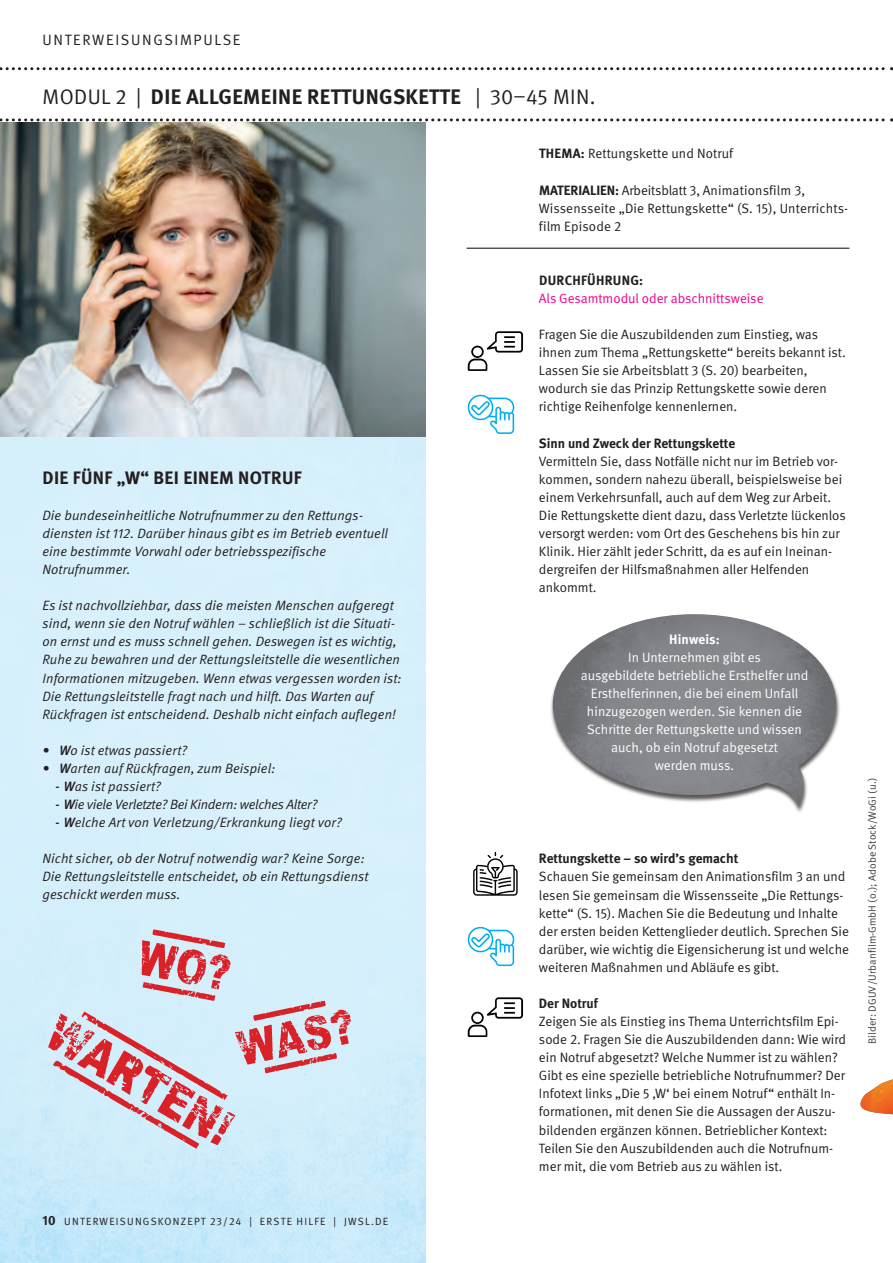
<style>
.page{position:relative;width:893px;height:1263px;background:#fff}
.page>*{position:absolute;margin:0;border:0;box-sizing:border-box;transform-origin:0 0}
.t1{font:700 21px "DGUV Meta";letter-spacing:.02em;color:#231f20}
.t2{font:21px "DGUV Meta";letter-spacing:.02em;color:#231f20}
.t3{font:700 18px "DGUV Meta";letter-spacing:.02em;color:#231f20}
.t4{font:15px "DGUV Meta";letter-spacing:.11em;color:#231f20}
.N_Fließtext_normal{font:13.5px/18.1px "DGUV Meta";color:#231f20}
.N_Fließtext_normal-2{font:italic 13.5px/18.1px "DGUV Meta";letter-spacing:.01em;color:#231f20}
.N_Fließtext_normal-3{font:13.5px/18px "DGUV Meta";color:#fff;text-align:center}
.t5{font:700 13.5px "DGUV Meta";color:#231f20}
.N_Fließtext_normal-4{font:italic 13.5px "DGUV Meta";letter-spacing:-.015em;color:#231f20}
.N_Fließtext_normal-5{font:13.5px "DGUV Meta";color:#ed028c}
.t6{font:700 13.5px "DGUV Meta";letter-spacing:.02em;color:#231f20}
.t7{font:700 13.5px "DGUV Meta";letter-spacing:.01em;color:#fff}
.t8{font:10.5px "DGUV Meta";letter-spacing:.01em;color:#3e3e3f}
.t9{font:10.5px "DGUV Meta";letter-spacing:.12em;color:#231f20}
.s1{font-weight:500}
.s2{font-weight:700;font-size:13.5px}
.s3{font-weight:700}
</style>
<div class="page">
<img style="left:0;top:437px;width:425px;height:826px">
<hr style="left:467px;top:248px;width:382px;height:1px;background:#231f20">
<svg style="left:473px;top:852px;width:45px;height:44px"></svg>
<svg style="left:468px;top:331px;width:55px;height:40px"></svg>
<svg style="left:468px;top:997px;width:55px;height:40px"></svg>
<img style="left:0;top:121px;width:425px;height:316px">
<svg style="left:0;top:118px;width:892px;height:3px"></svg>
<svg style="left:0;top:67px;width:892px;height:3px"></svg>
<div style="left:550px;top:614px;width:290px;height:199px;background:#231f20;opacity:.75"></div>
<img style="left:553px;top:614px;width:283px;height:192px">
<img style="left:860px;top:1079px;width:33px;height:35px">
<svg style="left:467px;top:926px;width:47px;height:40px"></svg>
<svg style="left:467px;top:394px;width:47px;height:40px"></svg>
<div style="left:0;top:922px;width:229px;height:68px;background:#d3effb"></div>
<svg style="left:48px;top:929px;width:305px;height:220px;background:#d4cfda"></svg>
<p class="t4" style="left:43px;top:31px;width:199px">UNTERWEISUNGSIMPULSE</p>
<h3 class="t2" style="left:43px;top:85px;width:85px">MODUL 2</h3>
<p class="t2" style="left:136px;top:85px;width:7px">|</p>
<h3 class="t1" style="left:151px;top:84px;width:311px">DIE ALLGEMEINE RETTUNGSKETTE</h3>
<p class="t2" style="left:475px;top:85px;width:7px">|</p>
<p class="t2" style="left:490px;top:85px;width:107px">30–45 MIN.</p>
<h4 class="t3" style="left:43px;top:467px;width:261px">DIE FÜNF „W“ BEI EINEM NOTRUF</h4>
<p class="N_Fließtext_normal-2" style="left:43px;top:506px;width:347px">Die bundeseinheitliche Notrufnummer zu den Rettungs&shy;diensten ist 112. Darüber hinaus gibt es im Betrieb eventuell eine bestimmte Vorwahl oder betriebsspezifische Notrufnummer.</p>
<p class="N_Fließtext_normal-2" style="left:43px;top:597px;width:360px">Es ist nachvollziehbar, dass die meisten Menschen aufgeregt sind, wenn sie den Notruf wählen – schließlich ist die Situati&shy;on ernst und es muss schnell gehen. Deswegen ist es wichtig, Ruhe zu bewahren und der Rettungsleitstelle die wesentlichen Informationen mitzugeben. Wenn etwas vergessen worden ist:<br>Die Rettungsleitstelle fragt nach und hilft. Das Warten auf Rückfragen ist entscheidend. Deshalb nicht einfach auflegen!</p>
<p class="N_Fließtext_normal-2" style="left:43px;top:741px;width:146px">• <span class="s1">W</span>o ist etwas passiert?</p>
<p class="N_Fließtext_normal-2" style="left:43px;top:759px;width:234px">• <span class="s1">W</span>arten auf Rückfragen, zum Beispiel:</p>
<p class="N_Fließtext_normal-2" style="left:55px;top:777px;width:107px"><span class="s1">- W</span>as ist passiert?</p>
<p class="N_Fließtext_normal-4" style="left:55px;top:796px;width:264px"><span class="s1">- W</span>ie viele Verletzte? Bei Kindern: welches Alter?</p>
<p class="N_Fließtext_normal-2" style="left:55px;top:814px;width:288px"><span class="s1">- W</span>elche Art von Verletzung/Erkrankung liegt vor?</p>
<p class="N_Fließtext_normal-2" style="left:43px;top:850px;width:327px">Nicht sicher, ob der Notruf notwendig war? Keine Sorge:<br>Die Rettungsleitstelle entscheidet, ob ein Rettungsdienst geschickt werden muss.</p>
<p class="t9" style="left:43px;top:1215px;width:347px"><span class="s2">10</span> UNTERWEISUNGSKONZEPT 23/24 | ERSTE HILFE | JWSL.DE</p>
<h4 class="N_Fließtext_normal" style="left:539px;top:145px;width:196px"><span class="s3">THEMA:</span> Rettungskette und Notruf</h4>
<h4 class="N_Fließtext_normal" style="left:539px;top:181px;width:268px"><span class="s3">MATERIALIEN:</span> Arbeitsblatt 3, Animationsfilm 3,</h4>
<p class="N_Fließtext_normal" style="left:539px;top:199px;width:311px">Wissensseite „Die Rettungskette“ (S. 15), Unterrichts&shy;film Episode 2</p>
<h4 class="t6" style="left:539px;top:272px;width:106px">DURCHFÜHRUNG:</h4>
<p class="N_Fließtext_normal-5" style="left:539px;top:290px;width:226px">Als Gesamtmodul oder abschnittsweise</p>
<p class="N_Fließtext_normal" style="left:539px;top:326px;width:308px">Fragen Sie die Auszubildenden zum Einstieg, was ihnen zum Thema „Rettungskette“ bereits bekannt ist.<br>Lassen Sie sie Arbeitsblatt 3 (S. 20) bearbeiten, wodurch sie das Prinzip Rettungskette sowie deren richtige Reihenfolge kennenlernen.</p>
<h4 class="t5" style="left:539px;top:435px;width:198px">Sinn und Zweck der Rettungskette</h4>
<p class="N_Fließtext_normal" style="left:539px;top:452px;width:308px">Vermitteln Sie, dass Notfälle nicht nur im Betrieb vor&shy;kommen, sondern nahezu überall, beispielsweise bei einem Verkehrsunfall, auch auf dem Weg zur Arbeit.<br>Die Rettungskette dient dazu, dass Verletzte lückenlos versorgt werden: vom Ort des Geschehens bis hin zur Klinik. Hier zählt jeder Schritt, da es auf ein Ineinan&shy;dergreifen der Hilfsmaßnahmen aller Helfenden ankommt.</p>
<h4 class="t7" style="left:669px;top:631px;width:52px">Hinweis:</h4>
<p class="N_Fließtext_normal-3" style="left:581px;top:648px;width:229px">In Unternehmen gibt es<br>ausgebildete betriebliche Ersthelfer und<br>Ersthelferinnen, die bei einem Unfall hinzugezogen werden. Sie kennen die<br>Schritte der Rettungskette und wissen auch, ob ein Notruf abgesetzt<br>werden muss.</p>
<h4 class="t5" style="left:539px;top:851px;width:201px">Rettungskette – so wird’s gemacht</h4>
<p class="N_Fließtext_normal" style="left:539px;top:868px;width:312px">Schauen Sie gemeinsam den Animationsfilm 3 an und lesen Sie gemeinsam die Wissensseite „Die Rettungs&shy;kette“ (S. 15). Machen Sie die Bedeutung und Inhalte der ersten beiden Kettenglieder deutlich. Sprechen Sie darüber, wie wichtig die Eigensicherung ist und welche weiteren Maßnahmen und Abläufe es gibt.</p>
<h4 class="t5" style="left:539px;top:995px;width:60px">Der Notruf</h4>
<p class="N_Fließtext_normal" style="left:539px;top:1012px;width:309px">Zeigen Sie als Einstieg ins Thema Unterrichtsfilm Epi&shy;sode 2. Fragen Sie die Auszubildenden dann: Wie wird ein Notruf abgesetzt? Welche Nummer ist zu wählen?<br>Gibt es eine spezielle betriebliche Notrufnummer? Der Infotext links „Die 5 ‚W‘ bei einem Notruf“ enthält In&shy;formationen, mit denen Sie die Aussagen der Auszu&shy;bildenden ergänzen können. Betrieblicher Kontext:<br>Teilen Sie den Auszubildenden auch die Notrufnum&shy;mer mit, die vom Betrieb aus zu wählen ist.</p>
<p class="t8" style="left:866px;top:1044px;width:268px;rotate:-90deg">Bilder: DGUV/Urbanfilm-GmbH (o.); Adobe Stock/WoGi (u.)</p>
</div>
